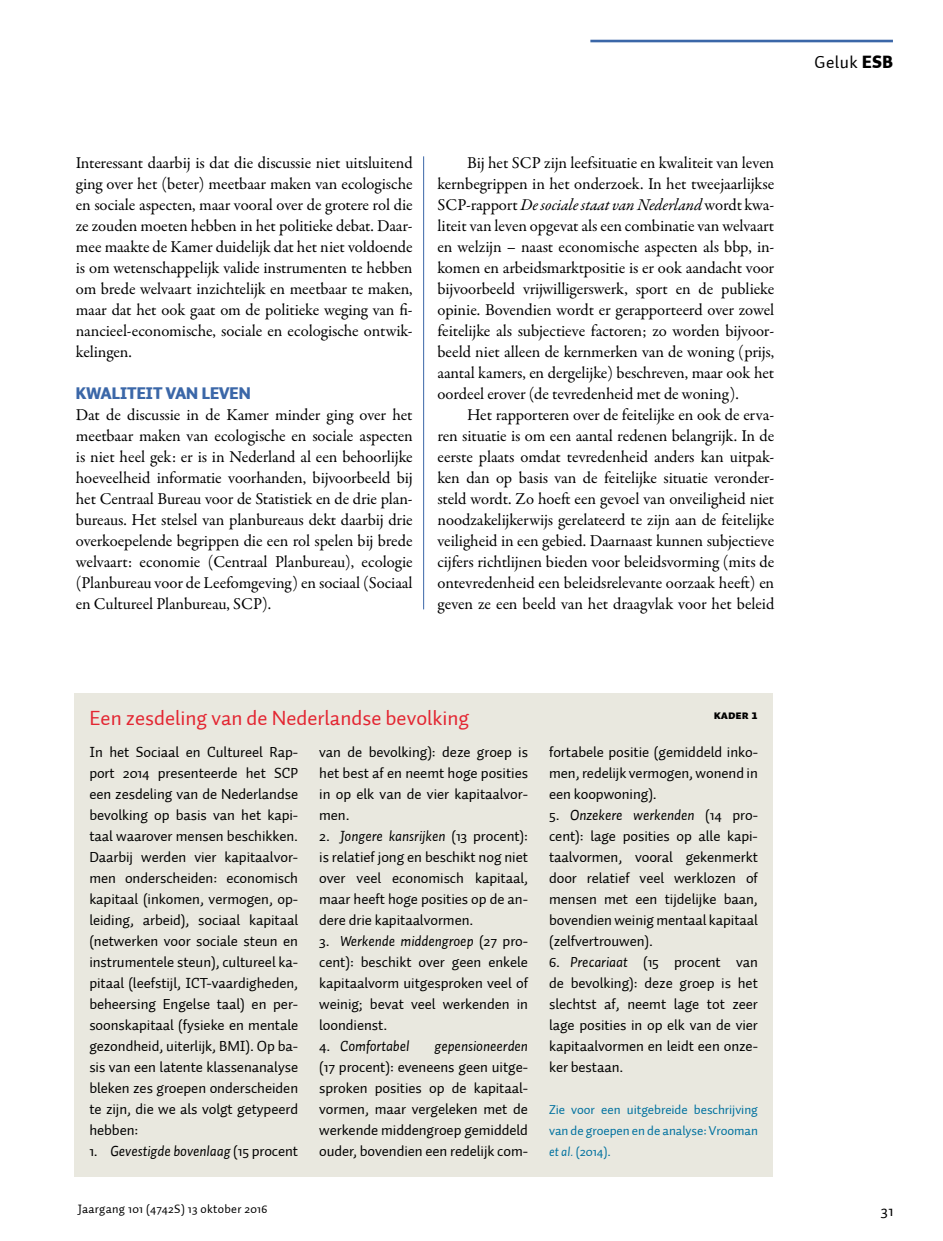
<style>
.page{position:relative;width:943px;height:1241px;background:#fff}
.page>*{position:absolute;margin:0;border:0;box-sizing:border-box;transform-origin:0 0}
.t1{font:21px "Auto 1";color:#e32632}
.t2{font:17.5px "Auto 1";letter-spacing:.025em;color:#000}
.t3{font:16.62px/21px "Garamond Premr Pro";letter-spacing:-.005em;color:#000;text-align:justify}
.t4{font:900 16.62px "Auto 1";color:#3b67a8}
.t5{font:15.75px "Auto 1";color:#000}
.t6{font:14.88px/21px "Auto 1";letter-spacing:-.005em;color:#000;text-align:justify}
.t7{font:italic 14.88px "Auto 1";letter-spacing:-.005em;color:#000}
.t8{font:13.12px/21px "Auto 1";letter-spacing:-.005em;color:#00719f;text-align:justify}
.t9{font:12.25px "Auto 1";letter-spacing:.025em;color:#000}
.t10{font:12.25px "Auto 1 Black Sm Cp";color:#000}
.s1{font-style:italic}
.s2{font-style:normal}
.s3{font-weight:900}
</style>
<div class="page">
<hr style="left:423px;top:156px;width:1px;height:453px;background:#3b67a8">
<div style="left:74px;top:693px;width:698px;height:483px;background:#e9e8df"></div>
<hr style="left:590px;top:40px;width:302px;height:2px;background:#3b67a8">
<p class="t3" style="left:76px;top:153px;width:338px">Interessant daarbij is dat die discussie niet uitsluitend ging over het (beter) meetbaar maken van ecologische en sociale aspecten, maar vooral over de grotere rol die ze zouden moeten hebben in het politieke debat. Daar&shy;mee maakte de Kamer duidelijk dat het niet voldoende is om wetenschappelijk valide instrumenten te hebben om brede welvaart inzichtelijk en meetbaar te maken, maar dat het ook gaat om de politieke weging van fi&shy;nancieel-economische, sociale en ecologische ontwik&shy;kelingen.</p>
<p class="t4" style="left:76px;top:382px;width:176px">KWALITEIT VAN LEVEN</p>
<p class="t3" style="left:76px;top:405px;width:338px">Dat de discussie in de Kamer minder ging over het meetbaar maken van ecologische en sociale aspecten is niet heel gek: er is in Nederland al een behoorlijke hoeveelheid informatie voorhanden, bijvoorbeeld bij het Centraal Bureau voor de Statistiek en de drie plan&shy;bureaus. Het stelsel van planbureaus dekt daarbij drie overkoepelende begrippen die een rol spelen bij brede welvaart: economie (Centraal Planbureau), ecologie (Planbureau voor de Leefomgeving) en sociaal (Sociaal en Cultureel Planbureau, SCP).</p>
<p class="t3" style="left:437px;top:153px;width:338px;text-indent:30px">Bij het SCP zijn leefsituatie en kwaliteit van leven kernbegrippen in het onderzoek. In het tweejaarlijkse SCP-rapport <span class="s1">De sociale staat van Nederland</span> wordt kwa&shy;liteit van leven opgevat als een combinatie van welvaart en welzijn – naast economische aspecten als bbp, in&shy;komen en arbeidsmarktpositie is er ook aandacht voor bijvoorbeeld vrijwilligerswerk, sport en de publieke opinie. Bovendien wordt er gerapporteerd over zowel feitelijke als subjectieve factoren; zo worden bijvoor&shy;beeld niet alleen de kernmerken van de woning (prijs, aantal kamers, en dergelijke) beschreven, maar ook het oordeel erover (de tevredenheid met de woning).</p>
<p class="t3" style="left:437px;top:405px;width:338px;text-indent:30px">Het rapporteren over de feitelijke en ook de erva&shy;ren situatie is om een aantal redenen belangrijk. In de eerste plaats omdat tevredenheid anders kan uitpak&shy;ken dan op basis van de feitelijke situatie veronder&shy;steld wordt. Zo hoeft een gevoel van onveiligheid niet noodzakelijkerwijs gerelateerd te zijn aan de feitelijke veiligheid in een gebied. Daarnaast kunnen subjectieve cijfers richtlijnen bieden voor beleidsvorming (mits de ontevredenheid een beleidsrelevante oorzaak heeft) en geven ze een beeld van het draagvlak voor het beleid</p>
<p class="t1" style="left:89px;top:705px;width:381px">Een zesdeling van de Nederlandse bevolking</p>
<p class="t10" style="left:713px;top:707px;width:46px">KADER 1</p>
<p class="t6" style="left:89px;top:741px;width:210px">In het Sociaal en Cultureel Rap&shy;port 2014 presenteerde het SCP een zesdeling van de Nederlandse bevolking op basis van het kapi&shy;taal waarover mensen beschikken.<br>Daarbij werden vier kapitaalvor&shy;men onderscheiden: economisch kapitaal (inkomen, vermogen, op&shy;leiding, arbeid), sociaal kapitaal (netwerken voor sociale steun en instrumentele steun), cultureel ka&shy;pitaal (leefstijl, ICT-vaardigheden, beheersing Engelse taal) en per&shy;soonskapitaal (fysieke en mentale gezondheid, uiterlijk, BMI). Op ba&shy;sis van een latente klassenanalyse bleken zes groepen onderscheiden te zijn, die we als volgt getypeerd hebben:</p>
<p class="t7" style="left:89px;top:1140px;width:210px"><span class="s2">1.</span> Gevestigde bovenlaag <span class="s2">(15 procent</span></p>
<p class="t6" style="left:319px;top:741px;width:210px">van de bevolking): deze groep is het best af en neemt hoge posities in op elk van de vier kapitaalvor&shy;men.</p>
<p class="t6" style="left:319px;top:825px;width:210px">2. <span class="s1">Jongere kansrijken</span> (13 procent): is relatief jong en beschikt nog niet over veel economisch kapitaal, maar heeft hoge posities op de an&shy;dere drie kapitaalvormen.</p>
<p class="t6" style="left:319px;top:930px;width:210px">3. <span class="s1">Werkende middengroep</span> (27 pro&shy;cent): beschikt over geen enkele kapitaalvorm uitgesproken veel of weinig; bevat veel werkenden in loondienst.</p>
<p class="t7" style="left:319px;top:1035px;width:92px"><span class="s2">4.</span> Comfortabel</p>
<p class="t7" style="left:434px;top:1035px;width:95px">gepensioneerden</p>
<p class="t6" style="left:319px;top:1056px;width:210px">(17 procent): eveneens geen uitge&shy;sproken posities op de kapitaal&shy;vormen, maar vergeleken met de werkende middengroep gemiddeld ouder, bovendien een redelijk com-</p>
<p class="t6" style="left:549px;top:741px;width:210px">fortabele positie (gemiddeld inko&shy;men, redelijk vermogen, wonend in een koopwoning).</p>
<p class="t6" style="left:549px;top:804px;width:210px">5. <span class="s1">Onzekere werkenden</span> (14 pro&shy;cent): lage posities op alle kapi&shy;taalvormen, vooral gekenmerkt door relatief veel werklozen of mensen met een tijdelijke baan, bovendien weinig mentaal kapitaal (zelfvertrouwen).</p>
<p class="t6" style="left:549px;top:951px;width:210px">6. <span class="s1">Precariaat</span> (15 procent van de bevolking): deze groep is het slechtst af, neemt lage tot zeer lage posities in op elk van de vier kapitaalvormen en leidt een onze&shy;ker bestaan.</p>
<p class="t8" style="left:549px;top:1098px;width:210px">Zie voor een uitgebreide beschrijving van de groepen en de analyse: Vrooman <span class="s1">et al.</span> (2014).</p>
<p class="t9" style="left:78px;top:1201px;width:191px">Jaargang 101 (4742S) 13 oktober 2016</p>
<p class="t2" style="left:814px;top:51px;width:80px">Geluk <span class="s3">ESB</span></p>
<p class="t5" style="left:881px;top:1200px;width:14px">31</p>
</div>
